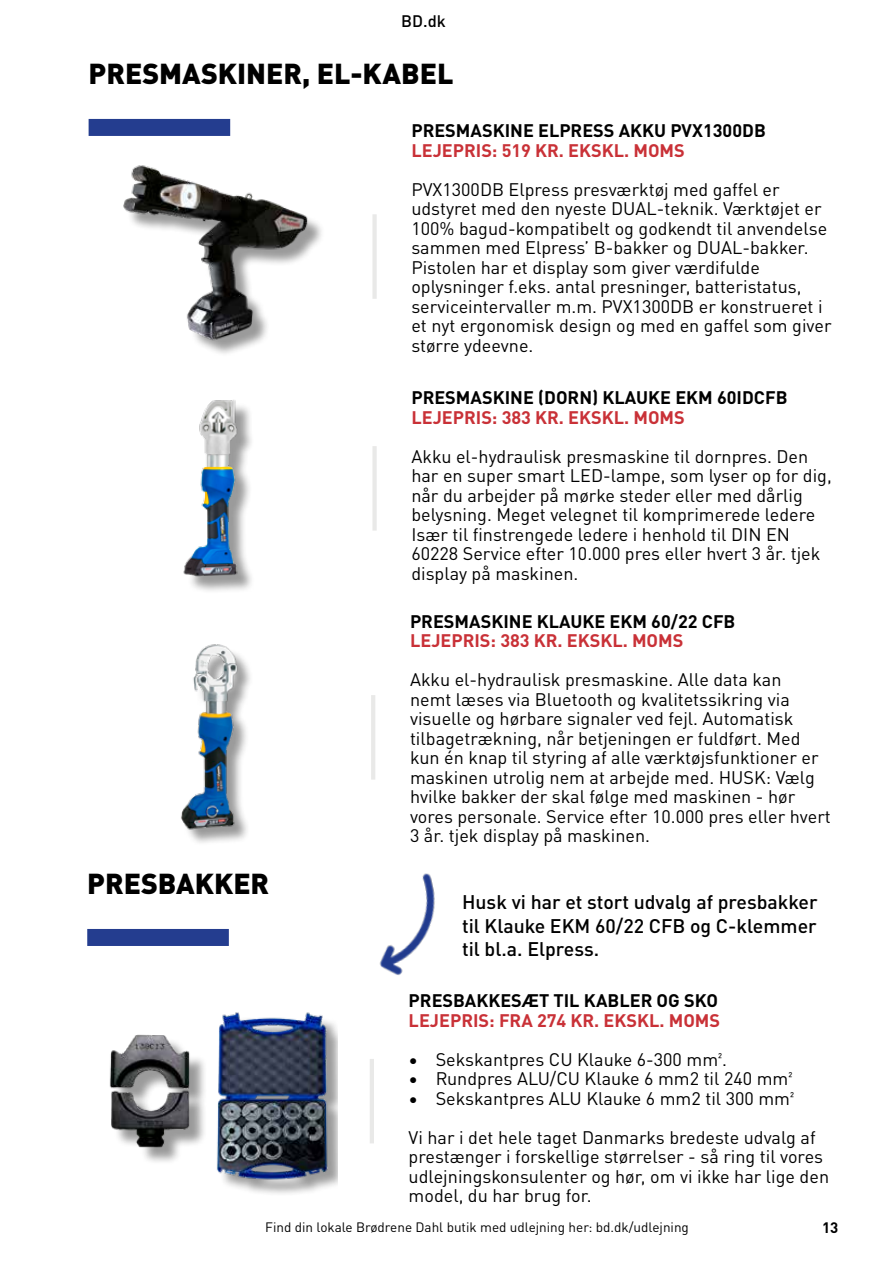
<style>
.page{position:relative;width:893px;height:1263px;background:#fff}
.page>*{position:absolute;margin:0;border:0;box-sizing:border-box;transform-origin:0 0}
.t1{font:900 28.5px "DIN Pro";color:#000}
.t2{font:500 19.5px/23.4px "DIN Pro";color:#000;text-align:justify}
.t3{font:18px/19.5px "DIN Pro";color:#000}
.t4{font:700 18px "DIN Pro";color:#000}
.t5{font:700 18px "DIN Pro";color:#c93137}
.t6{font:500 16.5px "DIN Pro";color:#000}
.t7{font:700 15px "DIN Pro";color:#000}
.t8{font:13.5px "DIN Pro";color:#000}
</style>
<div class="page">
<div style="left:126px;top:168px;width:199px;height:189px;background:#000;opacity:.4"></div>
<img style="left:123px;top:165px;width:194px;height:181px">
<div style="left:372px;top:214px;width:5px;height:85px;background:#e9e9e8"></div>
<div style="left:89px;top:119px;width:141px;height:17px;background:#243d8f"></div>
<div style="left:87px;top:929px;width:142px;height:17px;background:#243d8f"></div>
<div style="left:183px;top:647px;width:72px;height:199px;background:#000;opacity:.4"></div>
<img style="left:181px;top:644px;width:73px;height:190px">
<hr style="left:371px;top:695px;width:4px;height:85px;background:#e9e9e8">
<div style="left:187px;top:402px;width:68px;height:192px;background:#000;opacity:.4"></div>
<img style="left:183px;top:400px;width:72px;height:177px">
<div style="left:372px;top:446px;width:5px;height:85px;background:#e9e9e8"></div>
<hr style="left:370px;top:1059px;width:4px;height:84px;background:#e9e9e8">
<div style="left:220px;top:1016px;width:117px;height:180px;background:#000;opacity:.4"></div>
<img style="left:216px;top:1012px;width:121px;height:172px">
<div style="left:113px;top:1038px;width:94px;height:126px;background:#000;opacity:.4"></div>
<img style="left:109px;top:1034px;width:98px;height:115px">
<img style="left:379px;top:873px;width:56px;height:102px">
<p class="t6" style="left:401px;top:8px;width:46px">BD.dk</p>
<h1 class="t1" style="left:89px;top:51px;width:366px">PRESMASKINER, EL-KABEL</h1>
<p class="t4" style="left:411px;top:117px;width:356px">PRESMASKINE ELPRESS AKKU PVX1300DB</p>
<p class="t5" style="left:411px;top:136px;width:275px">LEJEPRIS: 519 KR. EKSKL. MOMS</p>
<p class="t3" style="left:411px;top:178px;width:422px">PVX1300DB Elpress presværktøj med gaffel er udstyret med den nyeste DUAL-teknik. Værktøjet er 100% bagud-kompatibelt og godkendt til anvendelse sammen med Elpress’ B-bakker og DUAL-bakker.<br>Pistolen har et display som giver værdifulde oplysninger f.eks. antal presninger, batteristatus, serviceintervaller m.m. PVX1300DB er konstrueret i et nyt ergonomisk design og med en gaffel som giver større ydeevne.</p>
<p class="t4" style="left:411px;top:384px;width:378px">PRESMASKINE (DORN) KLAUKE EKM 60IDCFB</p>
<p class="t5" style="left:411px;top:403px;width:275px">LEJEPRIS: 383 KR. EKSKL. MOMS</p>
<p class="t3" style="left:411px;top:445px;width:422px">Akku el-hydraulisk presmaskine til dornpres. Den har en super smart LED-lampe, som lyser op for dig, når du arbejder på mørke steder eller med dårlig belysning. Meget velegnet til komprimerede ledere Især til finstrengede ledere i henhold til DIN EN 60228 Service efter 10.000 pres eller hvert 3 år. tjek display på maskinen.</p>
<h1 class="t1" style="left:87px;top:861px;width:183px">PRESBAKKER</h1>
<p class="t4" style="left:410px;top:607px;width:327px">PRESMASKINE KLAUKE EKM 60/22 CFB</p>
<p class="t5" style="left:410px;top:626px;width:275px">LEJEPRIS: 383 KR. EKSKL. MOMS</p>
<p class="t3" style="left:410px;top:669px;width:422px">Akku el-hydraulisk presmaskine. Alle data kan<br>nemt læses via Bluetooth og kvalitetssikring via visuelle og hørbare signaler ved fejl. Automatisk tilbagetrækning, når betjeningen er fuldført. Med kun én knap til styring af alle værktøjsfunktioner er maskinen utrolig nem at arbejde med. HUSK: Vælg hvilke bakker der skal følge med maskinen - hør vores personale. Service efter 10.000 pres eller hvert 3 år. tjek display på maskinen.</p>
<p class="t2" style="left:462px;top:889px;width:357px">Husk vi har et stort udvalg af presbakker til Klauke EKM 60/22 CFB og C-klemmer til bl.a. Elpress.</p>
<p class="t4" style="left:409px;top:987px;width:311px">PRESBAKKESÆT TIL KABLER OG SKO</p>
<p class="t5" style="left:409px;top:1006px;width:313px">LEJEPRIS: FRA 274 KR. EKSKL. MOMS</p>
<p class="t3" style="left:409px;top:1048px;width:320px">• Sekskantpres CU Klauke 6-300 mm².</p>
<p class="t3" style="left:409px;top:1068px;width:385px">• Rundpres ALU/CU Klauke 6 mm2 til 240 mm²</p>
<p class="t3" style="left:409px;top:1077px;width:408px;line-height:39px">• Sekskantpres ALU Klauke 6 mm2 til 300 mm²<br>Vi har i det hele taget Danmarks bredeste udvalg af</p>
<p class="t3" style="left:409px;top:1146px;width:422px">prestænger i forskellige størrelser - så ring til vores udlejningskonsulenter og hør, om vi ikke har lige den model, du har brug for.</p>
<p class="t8" style="left:265px;top:1216px;width:425px">Find din lokale Brødrene Dahl butik med udlejning her: bd.dk/udlejning</p>
<p class="t7" style="left:822px;top:1215px;width:18px">13</p>
</div>
